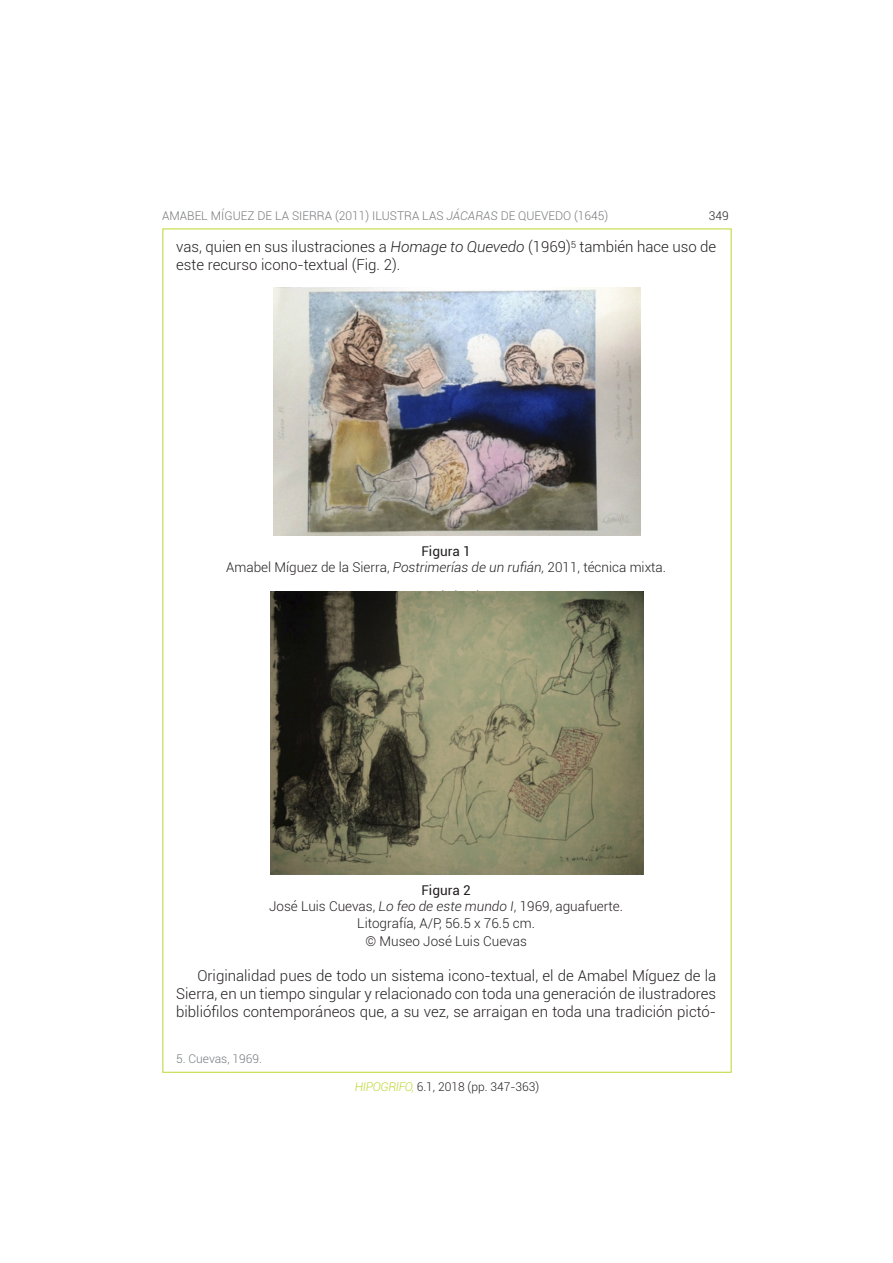
<style>
.page{position:relative;width:893px;height:1263px;background:#fff}
.page>*{position:absolute;margin:0;border:0;box-sizing:border-box;transform-origin:0 0}
.Texto_HG{font:300 15px/18px "Roboto";color:#231f20}
.Pie_de_foto{font:300 13.5px/16.2px "Roboto";color:#231f20;text-align:center}
.Cabecera_de_página{font:300 12px "Roboto";color:#76787b}
.Cabecera_de_página-2{font:300 12px "Roboto";color:#231f20}
.Texto_nota_pie_HG{font:300 12px "Roboto";color:#76787b}
.s1{font-style:italic}
.s2{font-weight:400}
.s3{font-style:italic;color:#bed630}
</style>
<div class="page">
<img style="left:273px;top:287px;width:367px;height:248px">
<img style="left:270px;top:591px;width:373px;height:284px">
<p class="Cabecera_de_página" style="left:162px;top:207px;width:448px">AMABEL MÍGUEZ DE LA SIERRA (2011) ILUSTRA LAS <span class="s1">JÁCARAS</span> DE QUEVEDO (1645)</p>
<p class="Cabecera_de_página-2" style="left:709px;top:207px;width:21px">349</p>
<p class="Texto_HG" style="left:176px;top:238px;width:542px">vas, quien en sus ilustraciones a <span class="s1">Homage to Quevedo</span> (1969)<sup>5</sup> también hace uso de este recurso icono-textual (Fig. 2).</p>
<p class="Pie_de_foto" style="left:226px;top:543px;width:441px"><span class="s2">Figura 1<br></span>Amabel Míguez de la Sierra, <span class="s1">Postrimerías de un rufián,</span> 2011, técnica mixta.</p>
<p class="Pie_de_foto" style="left:269px;top:882px;width:355px"><span class="s2">Figura 2<br></span>José Luis Cuevas, <span class="s1">Lo feo de este mundo I</span>, 1969, aguafuerte.<br>Litografía, A/P, 56.5 x 76.5 cm.</p>
<p class="Pie_de_foto" style="left:365px;top:932px;width:163px">© Museo José Luis Cuevas</p>
<p class="Texto_HG" style="left:176px;top:966px;width:542px;text-align:justify;text-indent:21px">Originalidad pues de todo un sistema icono-textual, el de Amabel Míguez de la Sierra, en un tiempo singular y relacionado con toda una generación de ilustradores bibliófilos contemporáneos que, a su vez, se arraigan en toda una tradición pictó-</p>
<p class="Texto_nota_pie_HG" style="left:176px;top:1050px;width:87px">5. Cuevas, 1969.</p>
<p class="Cabecera_de_página-2" style="left:355px;top:1078px;width:186px"><span class="s3">HIPOGRIFO,</span> 6.1, 2018 (pp. 347-363)</p>
</div>
